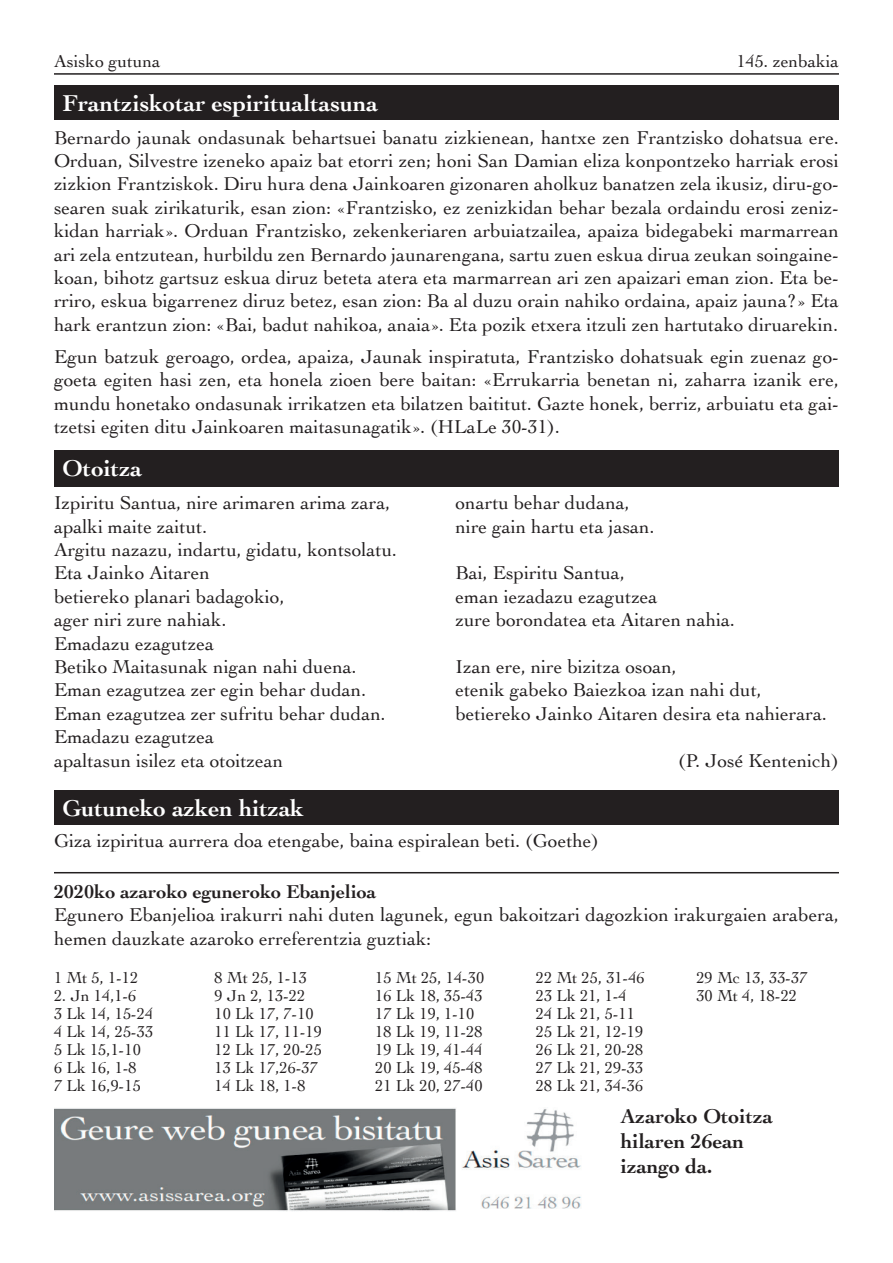
<style>
.page{position:relative;width:893px;height:1263px;background:#fff}
.page>*{position:absolute;margin:0;border:0;box-sizing:border-box;transform-origin:0 0}
.t1{font:700 24px "Cochin";color:#fff}
.t2{font:700 21px/25.2px "Cochin";color:#231f20}
.t3{font:19.5px/23.4px "Cochin";color:#231f20}
.t4{font:700 19.5px "Cochin";color:#231f20}
.t5{font:18px "Cochin";color:#231f20}
.t6{font:16.5px/18px "Cochin";color:#231f20}
</style>
<div class="page">
<hr style="left:54px;top:73px;width:785px;height:2px;background:#231f20">
<div style="left:54px;top:86px;width:785px;height:34px;background:#231f20"></div>
<div style="left:54px;top:450px;width:785px;height:37px;background:#231f20"></div>
<div style="left:54px;top:790px;width:785px;height:34px;background:#231f20"></div>
<img style="left:54px;top:1108px;width:527px;height:103px">
<hr style="left:54px;top:872px;width:785px;height:1px;background:#231f20">
<p class="t5" style="left:54px;top:49px;width:108px">Asisko gutuna</p>
<p class="t1" style="left:63px;top:87px;width:317px">Frantziskotar espiritualtasuna</p>
<p class="t5" style="left:737px;top:49px;width:104px">145. zenbakia</p>
<p class="t3" style="left:54px;top:125px;width:786px;text-align:justify">Bernardo jaunak ondasunak behartsuei banatu zizkienean, hantxe zen Frantzisko dohatsua ere.<br>Orduan, Silvestre izeneko apaiz bat etorri zen; honi San Damian eliza konpontzeko harriak erosi zizkion Frantziskok. Diru hura dena Jainkoaren gizonaren aholkuz banatzen zela ikusiz, diru-go&shy;searen suak zirikaturik, esan zion: «Frantzisko, ez zenizkidan behar bezala ordaindu erosi zeniz&shy;kidan harriak». Orduan Frantzisko, zekenkeriaren arbuiatzailea, apaiza bidegabeki marmarrean ari zela entzutean, hurbildu zen Bernardo jaunarengana, sartu zuen eskua dirua zeukan soingaine&shy;koan, bihotz gartsuz eskua diruz beteta atera eta marmarrean ari zen apaizari eman zion. Eta be&shy;rriro, eskua bigarrenez diruz betez, esan zion: Ba al duzu orain nahiko ordaina, apaiz jauna?» Eta hark erantzun zion: «Bai, badut nahikoa, anaia». Eta pozik etxera itzuli zen hartutako diruarekin.</p>
<p class="t3" style="left:54px;top:344px;width:786px;text-align:justify">Egun batzuk geroago, ordea, apaiza, Jaunak inspiratuta, Frantzisko dohatsuak egin zuenaz go&shy;goeta egiten hasi zen, eta honela zioen bere baitan: «Errukarria benetan ni, zaharra izanik ere, mundu honetako ondasunak irrikatzen eta bilatzen baititut. Gazte honek, berriz, arbuiatu eta gai&shy;tzetsi egiten ditu Jainkoaren maitasunagatik». (HLaLe 30-31).</p>
<p class="t1" style="left:63px;top:451px;width:81px">Otoitza</p>
<p class="t3" style="left:54px;top:490px;width:345px">Izpiritu Santua, nire arimaren arima zara, apalki maite zaitut.<br>Argitu nazazu, indartu, gidatu, kontsolatu.<br>Eta Jainko Aitaren<br>betiereko planari badagokio,<br>ager niri zure nahiak.<br>Emadazu ezagutzea<br>Betiko Maitasunak nigan nahi duena.<br>Eman ezagutzea zer egin behar dudan.<br>Eman ezagutzea zer sufritu behar dudan.<br>Emadazu ezagutzea<br>apaltasun isilez eta otoitzean</p>
<p class="t3" style="left:455px;top:490px;width:201px">onartu behar dudana, nire gain hartu eta jasan.</p>
<p class="t3" style="left:455px;top:560px;width:281px">Bai, Espiritu Santua,<br>eman iezadazu ezagutzea<br>zure borondatea eta Aitaren nahia.</p>
<p class="t3" style="left:455px;top:654px;width:373px">Izan ere, nire bizitza osoan,<br>etenik gabeko Baiezkoa izan nahi dut, betiereko Jainko Aitaren desira eta nahierara.</p>
<p class="t3" style="left:678px;top:748px;width:162px">(P. José Kentenich)</p>
<p class="t1" style="left:63px;top:792px;width:243px">Gutuneko azken hitzak</p>
<p class="t3" style="left:54px;top:828px;width:547px">Giza izpiritua aurrera doa etengabe, baina espiralean beti. (Goethe)</p>
<p class="t4" style="left:54px;top:878px;width:324px">2020ko azaroko eguneroko Ebanjelioa</p>
<p class="t3" style="left:54px;top:902px;width:786px">Egunero Ebanjelioa irakurri nahi duten lagunek, egun bakoitzari dagozkion irakurgaien arabera, hemen dauzkate azaroko erreferentzia guztiak:</p>
<p class="t6" style="left:54px;top:968px;width:86px">1 Mt 5, 1-12</p>
<p class="t6" style="left:54px;top:986px;width:101px">2. Jn 14,1-6<br>3 Lk 14, 15-24<br>4 Lk 14, 25-33<br>5 Lk 15,1-10<br>6 Lk 16, 1-8<br>7 Lk 16,9-15</p>
<p class="t6" style="left:215px;top:968px;width:109px">8 Mt 25, 1-13<br>9 Jn 2, 13-22<br>10 Lk 17, 7-10<br>11 Lk 17, 11-19<br>12 Lk 17, 20-25<br>13 Lk 17,26-37<br>14 Lk 18, 1-8</p>
<p class="t6" style="left:375px;top:968px;width:111px">15 Mt 25, 14-30<br>16 Lk 18, 35-43<br>17 Lk 19, 1-10<br>18 Lk 19, 11-28<br>19 Lk 19, 41-44<br>20 Lk 19, 45-48<br>21 Lk 20, 27-40</p>
<p class="t6" style="left:536px;top:968px;width:111px">22 Mt 25, 31-46<br>23 Lk 21, 1-4<br>24 Lk 21, 5-11<br>25 Lk 21, 12-19<br>26 Lk 21, 20-28<br>27 Lk 21, 29-33<br>28 Lk 21, 34-36</p>
<p class="t6" style="left:696px;top:968px;width:113px">29 Mc 13, 33-37<br>30 Mt 4, 18-22</p>
<p class="t2" style="left:621px;top:1102px;width:154px">Azaroko Otoitza hilaren 26ean izango da.</p>
</div>
